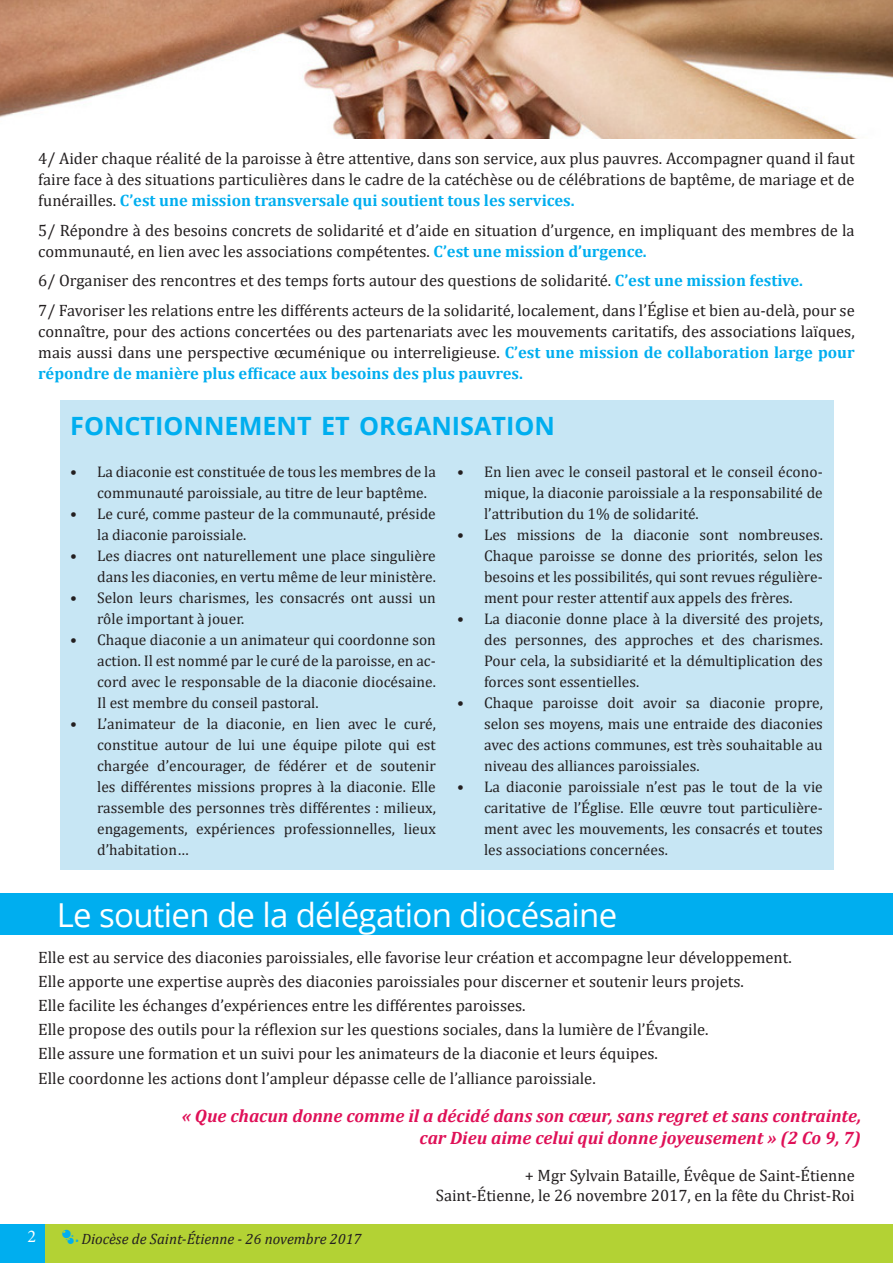
<style>
.page{position:relative;width:893px;height:1263px;background:#fff}
.page>*{position:absolute;margin:0;border:0;box-sizing:border-box;transform-origin:0 0}
.t1{font:33px "Open Sans";letter-spacing:-.02em;color:#fff}
.t2{font:700 25.2px "Open Sans";color:#00aeef}
.t3{font:italic 700 18px/21.6px "Cambria";color:#df1057;text-align:right}
.t4{font:18px "Minion Pro";color:#fff}
.t5{font:16.5px/21px "Cambria";color:#231f20;text-align:justify}
.t6{font:15.45px/21px "Cambria";color:#231f20;text-align:justify}
.t7{font:italic 15px "Cambria";color:#231f20}
.s1{font-weight:700;color:#00aeef}
.s2{font-family:"bubble";font-style:normal;font-size:16.5px;color:#00aeef}
</style>
<div class="page">
<img style="left:0;top:0;width:893px;height:138px">
<div style="left:0;top:1225px;width:893px;height:38px;background:#b3d234"></div>
<div style="left:0;top:1225px;width:45px;height:38px;background:#00aeef"></div>
<div style="left:0;top:893px;width:893px;height:41px;background:#00aeef"></div>
<div style="left:60px;top:400px;width:773px;height:469px;background:#c7e6f4"></div>
<p class="t5" style="left:38px;top:148px;width:818px">4/ Aider chaque réalité de la paroisse à être attentive, dans son service, aux plus pauvres. Accompagner quand il faut faire face à des situations particulières dans le cadre de la catéchèse ou de célébrations de baptême, de mariage et de funérailles. <span class="s1">C’est une mission transversale qui soutient tous les services.</span></p>
<p class="t5" style="left:38px;top:220px;width:818px">5/ Répondre à des besoins concrets de solidarité et d’aide en situation d’urgence, en impliquant des membres de la communauté, en lien avec les associations compétentes. <span class="s1">C’est une mission d’urgence.</span></p>
<p class="t5" style="left:38px;top:270px;width:766px">6/ Organiser des rencontres et des temps forts autour des questions de solidarité. <span class="s1">C’est une mission festive.</span></p>
<p class="t5" style="left:38px;top:300px;width:818px">7/ Favoriser les relations entre les différents acteurs de la solidarité, localement, dans l’Église et bien au-delà, pour se connaître, pour des actions concertées ou des partenariats avec les mouvements caritatifs, des associations laïques, mais aussi dans une perspective œcuménique ou interreligieuse. <span class="s1">C’est une mission de collaboration large pour répondre de manière plus efficace aux besoins des plus pauvres.</span></p>
<p class="t2" style="left:70px;top:408px;width:486px">FONCTIONNEMENT ET ORGANISATION</p>
<p class="t6" style="left:97px;top:461px;width:340px;text-indent:-27px">• La diaconie est constituée de tous les membres de la communauté paroissiale, au titre de leur baptême.</p>
<p class="t6" style="left:97px;top:503px;width:340px;text-indent:-27px">• Le curé, comme pasteur de la communauté, préside la diaconie paroissiale.</p>
<p class="t6" style="left:70px;top:545px;width:367px;text-align:right">• Les diacres ont naturellement une place singulière dans les diaconies, en vertu même de leur ministère.</p>
<p class="t6" style="left:97px;top:587px;width:340px;text-indent:-27px">• Selon leurs charismes, les consacrés ont aussi un rôle important à jouer.</p>
<p class="t6" style="left:97px;top:629px;width:340px;text-indent:-27px">• Chaque diaconie a un animateur qui coordonne son action. Il est nommé par le curé de la paroisse, en ac&shy;cord avec le responsable de la diaconie diocésaine.<br>Il est membre du conseil pastoral.</p>
<p class="t6" style="left:97px;top:713px;width:340px;text-indent:-27px">• L’animateur de la diaconie, en lien avec le curé, constitue autour de lui une équipe pilote qui est chargée d’encourager, de fédérer et de soutenir les différentes missions propres à la diaconie. Elle rassemble des personnes très différentes : milieux, engagements, expériences professionnelles, lieux d’habitation…</p>
<p class="t6" style="left:484px;top:461px;width:340px;text-indent:-27px">• En lien avec le conseil pastoral et le conseil écono&shy;mique, la diaconie paroissiale a la responsabilité de l’attribution du 1% de solidarité.</p>
<p class="t6" style="left:484px;top:524px;width:340px;text-indent:-27px">• Les missions de la diaconie sont nombreuses.<br>Chaque paroisse se donne des priorités, selon les besoins et les possibilités, qui sont revues régulière&shy;ment pour rester attentif aux appels des frères.</p>
<p class="t6" style="left:484px;top:608px;width:340px;text-indent:-27px">• La diaconie donne place à la diversité des projets, des personnes, des approches et des charismes.<br>Pour cela, la subsidiarité et la démultiplication des forces sont essentielles.</p>
<p class="t6" style="left:484px;top:692px;width:340px;text-indent:-27px">• Chaque paroisse doit avoir sa diaconie propre, selon ses moyens, mais une entraide des diaconies avec des actions communes, est très souhaitable au niveau des alliances paroissiales.</p>
<p class="t6" style="left:484px;top:776px;width:340px;text-indent:-27px">• La diaconie paroissiale n’est pas le tout de la vie caritative de l’Église. Elle œuvre tout particulière&shy;ment avec les mouvements, les consacrés et toutes les associations concernées.</p>
<p class="t1" style="left:57px;top:892px;width:562px">Le soutien de la délégation diocésaine</p>
<p class="t5" style="left:38px;top:947px;width:755px">Elle est au service des diaconies paroissiales, elle favorise leur création et accompagne leur développement.</p>
<p class="t5" style="left:38px;top:971px;width:707px">Elle apporte une expertise auprès des diaconies paroissiales pour discerner et soutenir leurs projets.</p>
<p class="t5" style="left:38px;top:995px;width:489px">Elle facilite les échanges d’expériences entre les différentes paroisses.</p>
<p class="t5" style="left:38px;top:1019px;width:672px">Elle propose des outils pour la réflexion sur les questions sociales, dans la lumière de l’Évangile.</p>
<p class="t5" style="left:38px;top:1043px;width:621px">Elle assure une formation et un suivi pour les animateurs de la diaconie et leurs équipes.</p>
<p class="t5" style="left:38px;top:1067px;width:559px">Elle coordonne les actions dont l’ampleur dépasse celle de l’alliance paroissiale.</p>
<p class="t3" style="left:182px;top:1105px;width:681px">« Que chacun donne comme il a décidé dans son cœur, sans regret et sans contrainte, car Dieu aime celui qui donne joyeusement » (2 Co 9, 7)</p>
<p class="t5" style="left:525px;top:1165px;width:331px">+ Mgr Sylvain Bataille, Évêque de Saint-Étienne</p>
<p class="t5" style="left:436px;top:1185px;width:420px">Saint-Étienne, le 26 novembre 2017, en la fête du Christ-Roi</p>
<p class="t4" style="left:28px;top:1224px;width:10px">2</p>
<p class="t7" style="left:62px;top:1228px;width:301px"><span class="s2">r</span>Diocèse de Saint-Étienne - 26 novembre 2017</p>
</div>
